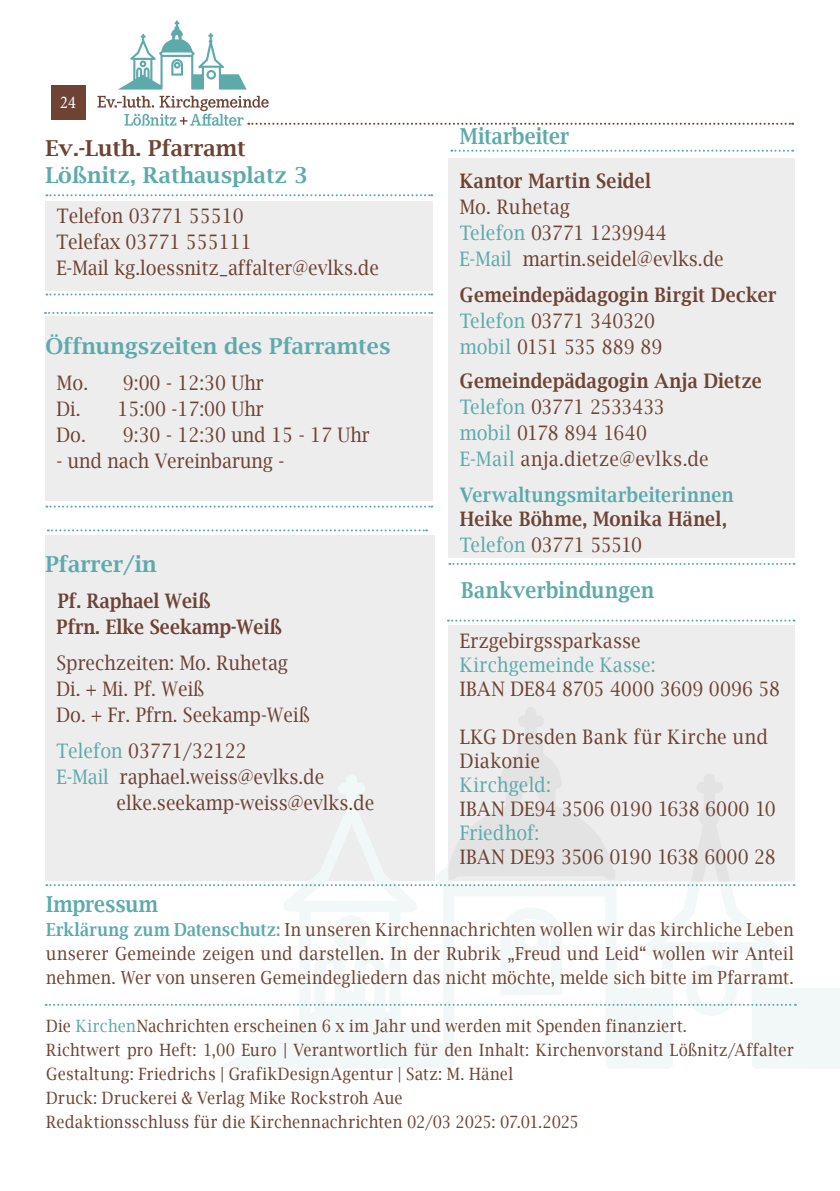
<style>
.page{position:relative;width:840px;height:1191px;background:#fff}
.page>*{position:absolute;margin:0;border:0;box-sizing:border-box;transform-origin:0 0}
.t1{font:600 22px "Lucida Bright";color:#5daaab}
.t2{font:600 22px "Lucida Bright";color:#5daaab;scale:.9 1}
.t3{font:600 22px "Lucida Bright";color:#6e4334}
.t4{font:20px/26px "Lucida Bright";color:#6e4334;scale:.9 1}
.t5{font:20px/26px "Lucida Bright";color:#6e4234;scale:.9 1}
.t6{font:600 20px/26px "Lucida Bright";letter-spacing:.015em;color:#6e4334;scale:.9 1}
.t7{font:20px "Lucida Bright";letter-spacing:.01em;color:#5daaab;scale:.9 1}
.t8{font:600 20px/26px "Lucida Bright";color:#6e4234;scale:.9 1}
.t9{font:20px/24px "Lucida Bright";letter-spacing:.025em;color:#6e4334;scale:.9 1}
.t10{font:600 20px "Lucida Bright";letter-spacing:.015em;color:#5daaab;scale:.9 1}
.t11{font:18px/24px "Lucida Bright";letter-spacing:.005em;color:#6e4334;text-align:justify;scale:.9 1}
.t12{font:18px "Minion Pro";color:#fff;scale:.9 1}
.t13{font:17px/24px "Lucida Bright";letter-spacing:.02em;color:#6e4334;scale:.9 1}
.s1{color:#5daaab}
.s2{color:#6e4234}
.s3{font-weight:400;color:#5daaab}
.s4{font-weight:400}
.s5{font-weight:600}
.s6{font-weight:600;color:#5daaab}
</style>
<div class="page">
<svg style="left:118px;top:20px;width:128px;height:70px"></svg>
<svg style="left:97px;top:96px;width:695px;height:30px"></svg>
<div style="left:51px;top:85px;width:34px;height:34px;background:#6e4334"></div>
<div style="left:45px;top:535px;width:390px;height:346px;background:#ededed"></div>
<svg style="left:218px;top:703px;width:621px;height:365px"></svg>
<div style="left:448px;top:625px;width:346px;height:255px;background:#ededed"></div>
<div style="left:45px;top:201px;width:387px;height:90px;background:#ededed"></div>
<div style="left:45px;top:316px;width:387px;height:185px;background:#ededed"></div>
<div style="left:448px;top:158px;width:346px;height:399px;background:#ededed"></div>
<svg style="left:451px;top:150px;width:341px;height:2px"></svg>
<svg style="left:449px;top:563px;width:345px;height:2px"></svg>
<svg style="left:447px;top:619px;width:347px;height:2px"></svg>
<svg style="left:46px;top:884px;width:748px;height:2px"></svg>
<svg style="left:46px;top:293px;width:386px;height:2px"></svg>
<svg style="left:45px;top:312px;width:387px;height:2px"></svg>
<svg style="left:48px;top:529px;width:379px;height:2px"></svg>
<svg style="left:46px;top:505px;width:386px;height:2px"></svg>
<svg style="left:46px;top:907px;width:749px;height:109px"></svg>
<svg style="left:46px;top:194px;width:386px;height:2px"></svg>
<svg style="left:448px;top:880px;width:346px;height:1px"></svg>
<p class="t12" style="left:60px;top:90px;width:19px">24</p>
<p class="t3" style="left:45px;top:136px;width:202px">Ev.-Luth. Pfarramt</p>
<p class="t1" style="left:45px;top:162px;width:264px">Lößnitz, Rathausplatz 3</p>
<p class="t4" style="left:56px;top:203px;width:360px">Telefon 03771 55510<br>Telefax 03771 555111<br>E-Mail kg.loessnitz_affalter@evlks.de</p>
<p class="t1" style="left:45px;top:333px;width:346px">Öffnungszeiten des Pfarramtes</p>
<p class="t4" style="left:57px;top:369px;width:36px">Mo.</p>
<p class="t4" style="left:56px;top:369px;width:232px;text-align:justify;text-indent:67px">9:00 - 12:30 Uhr Di. 15:00 -17:00 Uhr Do.</p>
<p class="t4" style="left:123px;top:421px;width:275px">9:30 - 12:30 und 15 - 17 Uhr</p>
<p class="t4" style="left:56px;top:447px;width:255px">- und nach Vereinbarung -</p>
<p class="t1" style="left:45px;top:551px;width:112px">Pfarrer/in</p>
<p class="t8" style="left:57px;top:587px;width:252px">Pf. Raphael Weiß<br>Pfrn. Elke Seekamp-Weiß</p>
<p class="t5" style="left:56px;top:649px;width:283px">Sprechzeiten: Mo. Ruhetag<br>Di. + Mi. Pf. Weiß<br>Do. + Fr. Pfrn. Seekamp-Weiß</p>
<p class="t5" style="left:56px;top:737px;width:213px"><span class="s1">Telefon</span> 03771/32122</p>
<p class="t5" style="left:56px;top:763px;width:299px"><span class="s1">E-Mail</span> raphael.weiss@evlks.de</p>
<p class="t5" style="left:116px;top:789px;width:288px">elke.seekamp-weiss@evlks.de</p>
<p class="t2" style="left:459px;top:124px;width:123px">Mitarbeiter</p>
<p class="t6" style="left:459px;top:168px;width:214px">Kantor Martin Seidel</p>
<p class="t4" style="left:459px;top:194px;width:295px">Mo. Ruhetag<br><span class="s1">Telefon</span> 03771 1239944<br><span class="s1">E-Mail</span> <span class="s2">martin.seidel@evlks.de</span></p>
<p class="t6" style="left:459px;top:282px;width:353px">Gemeindepädagogin Birgit Decker<br><span class="s3">Telefon</span> <span class="s4">03771 340320<br></span><span class="s3">mobil</span> <span class="s4">0151 535 889 89</span></p>
<p class="t4" style="left:459px;top:368px;width:337px"><span class="s5">Gemeindepädagogin Anja Dietze<br></span><span class="s1">Telefon</span> 03771 2533433<br><span class="s1">mobil</span> 0178 894 1640<br><span class="s1">E-Mail</span> anja.dietze@evlks.de</p>
<p class="t10" style="left:459px;top:483px;width:305px">Verwaltungsmitarbeiterinnen</p>
<p class="t6" style="left:459px;top:506px;width:298px">Heike Böhme, Monika Hänel,<br><span class="s3">Telefon</span> <span class="s4">03771 55510</span></p>
<p class="t2" style="left:461px;top:578px;width:216px">Bankverbindungen</p>
<p class="t4" style="left:459px;top:628px;width:202px">Erzgebirgssparkasse</p>
<p class="t7" style="left:459px;top:653px;width:219px">Kirchgemeinde Kasse:</p>
<p class="t4" style="left:459px;top:676px;width:357px">IBAN DE84 8705 4000 3609 0096 58</p>
<p class="t9" style="left:459px;top:725px;width:344px">LKG Dresden Bank für Kirche und<br>Diakonie</p>
<p class="t7" style="left:459px;top:773px;width:103px">Kirchgeld:</p>
<p class="t4" style="left:459px;top:796px;width:352px">IBAN DE94 3506 0190 1638 6000 10</p>
<p class="t7" style="left:459px;top:821px;width:90px">Friedhof:</p>
<p class="t4" style="left:459px;top:844px;width:352px">IBAN DE93 3506 0190 1638 6000 28</p>
<p class="t2" style="left:46px;top:892px;width:126px">Impressum</p>
<p class="t11" style="left:46px;top:918px;width:831px"><span class="s6">Erklärung zum Datenschutz:</span> In unseren Kirchennachrichten wollen wir das kirchliche Leben unserer Gemeinde zeigen und darstellen. In der Rubrik „Freud und Leid“ wollen wir Anteil nehmen. Wer von unseren Gemeindegliedern das nicht möchte, melde sich bitte im Pfarramt.</p>
<p class="t13" style="left:46px;top:1014px;width:831px">Die <span class="s1">Kirchen</span>Nachrichten erscheinen 6 x im Jahr und werden mit Spenden finanziert.<br>Richtwert pro Heft: 1,00 Euro | Verantwortlich für den Inhalt: Kirchenvorstand Lößnitz/Affalter Gestaltung: Friedrichs | GrafikDesignAgentur | Satz: M. Hänel<br>Druck: Druckerei &amp; Verlag Mike Rockstroh Aue<br>Redaktionsschluss für die Kirchennachrichten 02/03 2025: 07.01.2025</p>
</div>
